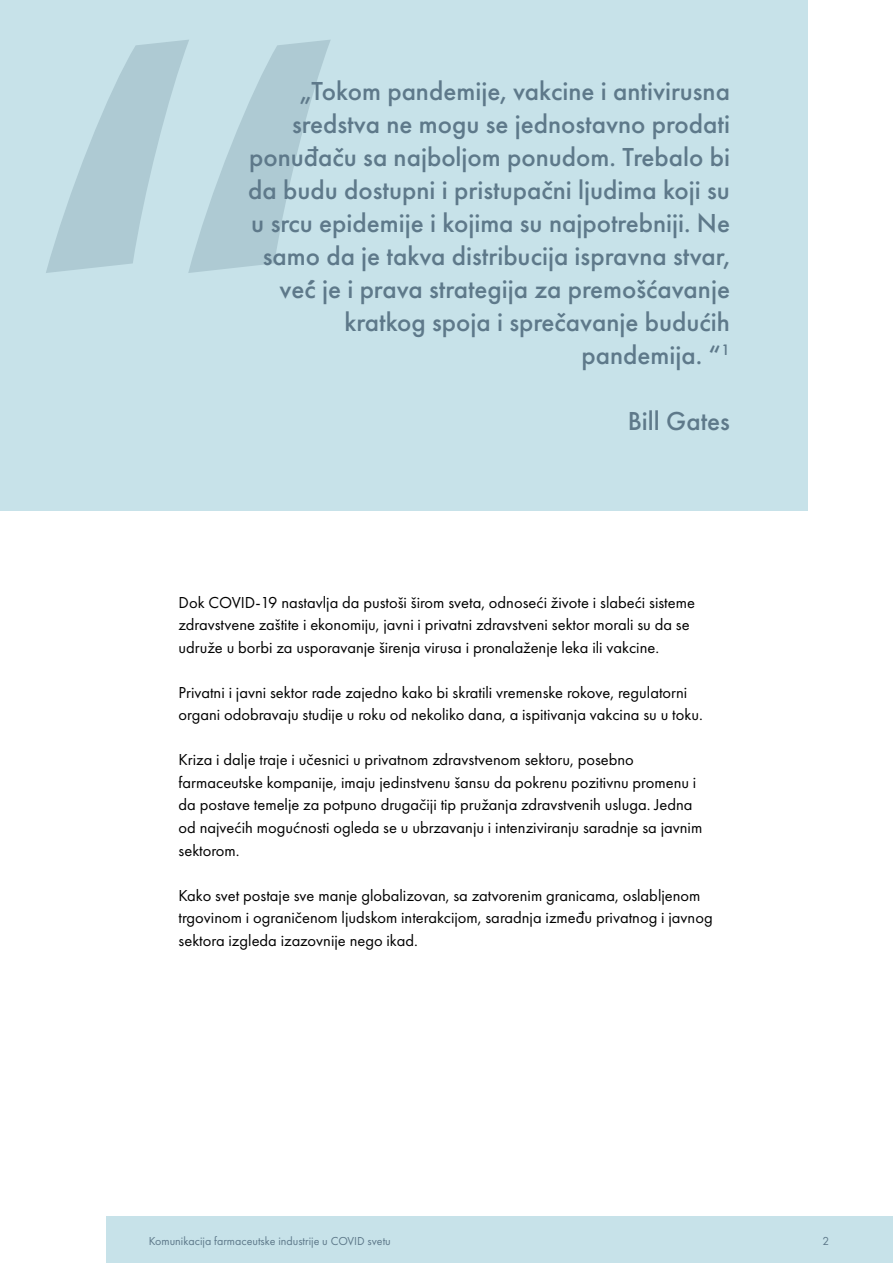
<style>
.page{position:relative;width:893px;height:1263px;background:#fff}
.page>*{position:absolute;margin:0;border:0;box-sizing:border-box;transform-origin:0 0}
.t1{font:500 27px/33px "Futura PT";color:#5e798a;text-align:right}
.t2{font:16.5px/22.5px "Futura PT";color:#000}
.t3{font:12px "Futura PT";color:#5e798a}
</style>
<div class="page">
<div style="left:106px;top:1216px;width:787px;height:47px;background:#c7e2e9"></div>
<div style="left:0;top:0;width:808px;height:510px;background:#c7e2e9"></div>
<svg style="left:46px;top:40px;width:285px;height:233px"></svg>
<p class="t1" style="left:248px;top:75px;width:483px">„Tokom pandemije, vakcine i antivirusna sredstva ne mogu se jednostavno prodati ponuđaču sa najboljom ponudom. Trebalo bi da budu dostupni i pristupačni ljudima koji su u srcu epidemije i kojima su najpotrebniji. Ne samo da je takva distribucija ispravna stvar, već́ je i prava strategija za premošćavanje kratkog spoja i sprečavanje budućih pandemija. “<sup>1</sup></p>
<h1 class="t1" style="left:628px;top:405px;width:104px">Bill Gates</h1>
<p class="t2" style="left:179px;top:591px;width:518px">Dok COVID-19 nastavlja da pustoši širom sveta, odnoseći živote i slabeći sisteme zdravstvene zaštite i ekonomiju, javni i privatni zdravstveni sektor morali su da se udruže u borbi za usporavanje širenja virusa i pronalaženje leka ili vakcine.</p>
<p class="t2" style="left:179px;top:681px;width:526px">Privatni i javni sektor rade zajedno kako bi skratili vremenske rokove, regulatorni organi odobravaju studije u roku od nekoliko dana, a ispitivanja vakcina su u toku.</p>
<p class="t2" style="left:179px;top:749px;width:525px">Kriza i dalje traje i učesnici u privatnom zdravstvenom sektoru, posebno farmaceutske kompanije, imaju jedinstvenu šansu da pokrenu pozitivnu promenu i da postave temelje za potpuno drugačiji tip pružanja zdravstvenih usluga. Jedna od najvećih mogućnosti ogleda se u ubrzavanju i intenziviranju saradnje sa javnim sektorom.</p>
<p class="t2" style="left:179px;top:884px;width:536px">Kako svet postaje sve manje globalizovan, sa zatvorenim granicama, oslabljenom trgovinom i ograničenom ljudskom interakcijom, saradnja između privatnog i javnog sektora izgleda izazovnije nego ikad.</p>
<p class="t3" style="left:149px;top:1233px;width:243px">Komunikacija farmaceutske industrije u COVID svetu</p>
<p class="t3" style="left:822px;top:1233px;width:8px">2</p>
</div>
